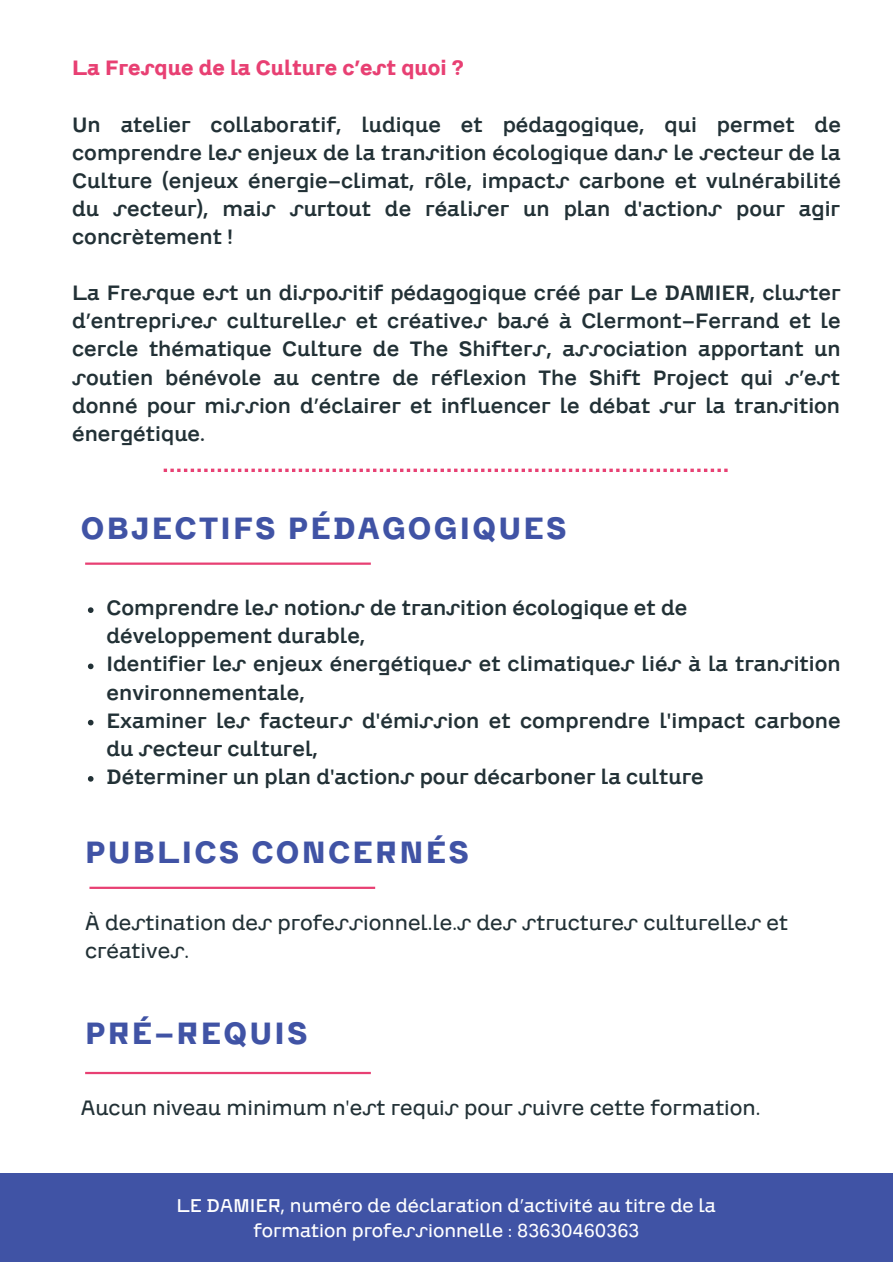
<style>
.page{position:relative;width:893px;height:1264px;background:#fff}
.page>*{position:absolute;margin:0;border:0;box-sizing:border-box;transform-origin:0 0}
.t1{font:700 30px "CA Saygon";letter-spacing:.075em;color:#4053a5}
.t2{font:20.25px/28px "CA Saygon";color:#223136;text-align:justify}
.t3{font:300 20.25px/28px "CA Saygon";color:#223136}
.t4{font:700 20.25px "CA Saygon";color:#e84073}
.t5{font:300 18px/24.8px "CA Saygon";color:#fff;text-align:center}
</style>
<div class="page">
<div style="left:0;top:1173px;width:892px;height:88px;background:#4053a5"></div>
<hr style="left:85px;top:562px;width:286px;height:3px;background:#e84073">
<svg style="left:88px;top:607px;width:5px;height:6px"></svg>
<svg style="left:88px;top:663px;width:5px;height:6px"></svg>
<svg style="left:88px;top:719px;width:5px;height:6px"></svg>
<svg style="left:88px;top:776px;width:5px;height:5px"></svg>
<hr style="left:89px;top:886px;width:286px;height:3px;background:#e84073">
<hr style="left:85px;top:1071px;width:286px;height:3px;background:#e84073">
<svg style="left:164px;top:468px;width:563px;height:4px"></svg>
<p class="t4" style="left:72px;top:51px;width:393px">La Fresque de la Culture c’est quoi ?</p>
<p class="t2" style="left:72px;top:109px;width:770px">Un atelier collaboratif, ludique et pédagogique, qui permet de comprendre les enjeux de la transition écologique dans le secteur de la Culture (enjeux énergie-climat, rôle, impacts carbone et vulnérabilité du secteur), mais surtout de réaliser un plan d'actions pour agir concrètement !</p>
<p class="t2" style="left:72px;top:278px;width:770px">La Fresque est un dispositif pédagogique créé par Le DAMIER, cluster d’entreprises culturelles et créatives basé à Clermont-Ferrand et le cercle thématique Culture de The Shifters, association apportant un soutien bénévole au centre de réflexion The Shift Project qui s’est donné pour mission d’éclairer et influencer le débat sur la transition énergétique.</p>
<h1 class="t1" style="left:81px;top:503px;width:487px">OBJECTIFS PÉDAGOGIQUES</h1>
<p class="t2" style="left:107px;top:593px;width:735px;text-align:left">Comprendre les notions de transition écologique et de développement durable,<br>Identifier les enjeux énergétiques et climatiques liés à la transition environnementale,<br>Examiner les facteurs d'émission et comprendre l'impact carbone du secteur culturel,<br>Déterminer un plan d'actions pour décarboner la culture</p>
<h1 class="t1" style="left:85px;top:827px;width:385px">PUBLICS CONCERNÉS</h1>
<p class="t3" style="left:85px;top:907px;width:704px">À destination des professionnel.le.s des structures culturelles et créatives.</p>
<h1 class="t1" style="left:85px;top:1007px;width:224px">PRÉ-REQUIS</h1>
<p class="t3" style="left:81px;top:1092px;width:681px">Aucun niveau minimum n'est requis pour suivre cette formation.</p>
<p class="t5" style="left:177px;top:1192px;width:541px">LE DAMIER, numéro de déclaration d’activité au titre de la formation professionnelle : 83630460363</p>
</div>
